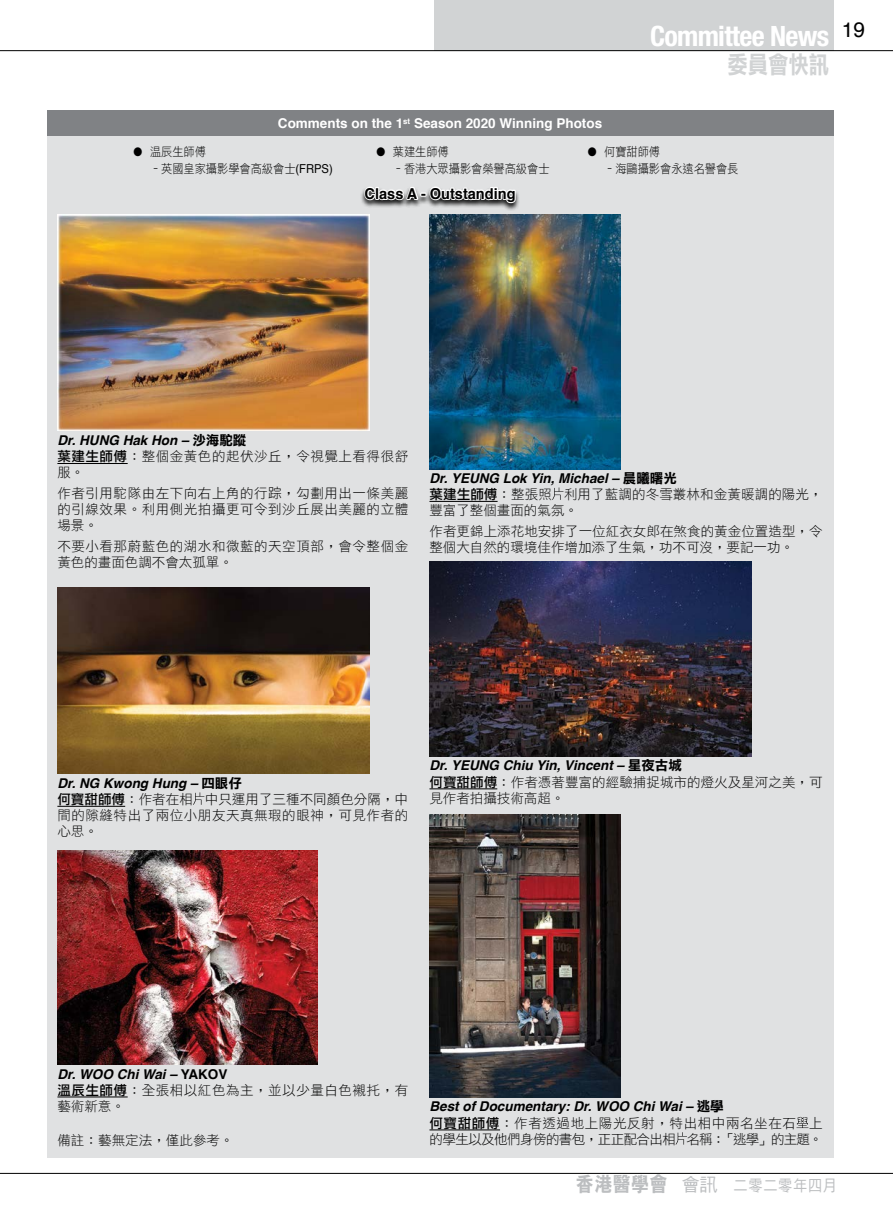
<style>
.page{position:relative;width:893px;height:1212px;background:#fff}
.page>*{position:absolute;margin:0;border:0;box-sizing:border-box;transform-origin:0 0}
.t1{font:700 condensed 28.05px "Helvetica Neue";letter-spacing:-.025em;color:#fff}
.t2{font:24px "DF Li Hei Bd HK BF";color:#d1d3d4;scale:.85 1}
.t3{font:21px "Helvetica";color:#000}
.t4{font:15.75px "DF Hei Md HK BF";letter-spacing:.05em;color:#bcbec0;scale:.9 1}
.t5{font:700 15px "Helvetica";color:#000}
.t6{font:13.5px/16.2px "DF Li Hei Lt HK BF";letter-spacing:.01em;color:#000}
.t7{font:italic 700 13.5px "Helvetica";color:#000}
.t8{font:13.5px/16.2px "DF Li Hei Lt HK BF";letter-spacing:.04em;color:#000}
.t9{font:13.5px/16.2px "DF Li Hei Lt HK BF";letter-spacing:-.04em;color:#000}
.t10{font:700 13.5px "Helvetica";color:#fff}
.t11{font:12.3px/17.1px "DF Li Hei Lt HK BF";color:#000;scale:.91 1}
.s1{font-family:"Helvetica"}
.s2{font-family:"DF Li Hei Bd HK BF";font-weight:400;font-style:normal}
.s3{font-family:"DF Li Hei Md HK BF"}
.s4{font-family:"Koz Go Pro";font-weight:300}
.s5{font-style:normal}
.s6{font-family:"DF Hei XB HK BF";font-size:19.5px}
.s7{font-size:18px}
.s8{font-size:15px}
</style>
<div class="page">
<div style="left:47px;top:125px;width:786px;height:1033px;background:#e0e1e2"></div>
<div style="left:47px;top:111px;width:786px;height:25px;background:#808285"></div>
<img style="left:57px;top:214px;width:312px;height:216px">
<img style="left:57px;top:588px;width:312px;height:186px">
<img style="left:429px;top:562px;width:322px;height:195px">
<img style="left:429px;top:814px;width:192px;height:283px">
<img style="left:57px;top:850px;width:260px;height:214px">
<div style="left:360px;top:186px;width:161px;height:26px;background:#000;opacity:.89"></div>
<svg style="left:363px;top:186px;width:155px;height:19px"></svg>
<hr style="left:57px;top:463px;width:71px;height:1px;background:#000">
<hr style="left:57px;top:806px;width:68px;height:1px;background:#000">
<svg style="left:193px;top:792px;width:11px;height:13px"></svg>
<img style="left:429px;top:214px;width:192px;height:255px">
<hr style="left:429px;top:501px;width:69px;height:1px;background:#000">
<svg style="left:552px;top:487px;width:11px;height:13px"></svg>
<hr style="left:429px;top:788px;width:68px;height:1px;background:#000">
<hr style="left:429px;top:1129px;width:71px;height:1px;background:#000">
<svg style="left:796px;top:1117px;width:12px;height:11px"></svg>
<svg style="left:676px;top:1132px;width:11px;height:13px"></svg>
<hr style="left:57px;top:1097px;width:71px;height:1px;background:#000">
<hr style="left:0;top:1173px;width:893px;height:1px;background:#000">
<div style="left:434px;top:0;width:399px;height:51px;background:#d1d3d4"></div>
<hr style="left:0;top:50px;width:893px;height:1px;background:#000">
<h1 class="t1" style="left:650px;top:19px;width:181px">Committee News</h1>
<h2 class="t2" style="left:727px;top:52px;width:121px">委員會快訊</h2>
<h3 class="t3" style="left:842px;top:13px;width:25px">19</h3>
<p class="t10" style="left:278px;top:113px;width:326px">Comments on the 1<sup>st</sup> Season 2020 Winning Photos</p>
<p class="t11" style="left:150px;top:144px;width:202px;text-indent:-16px">● 溫辰生師傅<br>–英國皇家攝影學會高級會士<span class="s1">(FRPS)</span></p>
<p class="t11" style="left:393px;top:144px;width:174px;text-indent:-16px">● 葉建生師傅<br>–香港大眾攝影會榮譽高級會士</p>
<p class="t11" style="left:604px;top:144px;width:149px;text-indent:-16px">● 何寶甜師傅<br>–海鷗攝影會永遠名譽會長</p>
<p class="t5" style="left:365px;top:181px;width:152px">Class A - Outstanding</p>
<p class="t7" style="left:57px;top:429px;width:191px">Dr. HUNG Hak Hon – <span class="s2">沙海駝蹤</span></p>
<p class="t8" style="left:57px;top:449px;width:352px"><span class="s3">葉建生師傅</span>：整個金黃色的起伏沙丘，令視覺上看得很舒服。</p>
<p class="t6" style="left:57px;top:486px;width:352px;text-align:justify">作者引用駝隊由左下向右上角的行<span class="s4">踪</span>，勾劃用出一條美麗的引線效果。利用側光拍攝更可令到沙丘展出美麗的立體場景。</p>
<p class="t8" style="left:57px;top:539px;width:352px">不要小看那蔚藍色的湖水和微藍的天空頂部，會令整個金黃色的畫面色調不會太孤單。</p>
<p class="t7" style="left:429px;top:467px;width:249px">Dr. YEUNG Lok Yin, Michael – <span class="s2">晨曦曙光</span></p>
<p class="t6" style="left:429px;top:487px;width:395px"><span class="s3">葉建生師傅</span>：整張照 利用了藍調的冬雪叢林和金黃暖調的陽光，豐富了整個畫面的氣氛。</p>
<p class="t6" style="left:429px;top:524px;width:395px">作者更錦上添花地安排了一位紅衣女郎在煞食的黃金位置造型，令整個大自然的環境佳作增加添了生氣，功不可沒，要記一功。</p>
<p class="t7" style="left:57px;top:772px;width:186px">Dr. NG Kwong Hung – <span class="s2">四眼仔</span></p>
<p class="t6" style="left:57px;top:792px;width:352px;text-align:justify"><span class="s3">何寶甜師傅</span>：作者在相 中只運用了三種不同顏色分隔，中間的隙縫特出了兩位小朋友天真無瑕的眼神，可見作者的心思。</p>
<p class="t7" style="left:429px;top:754px;width:254px">Dr. YEUNG Chiu Yin, Vincent – <span class="s2">星夜古城</span></p>
<p class="t6" style="left:429px;top:774px;width:395px"><span class="s3">何寶甜師傅</span>：作者憑著豐富的經驗捕捉城市的燈火及星河之美，可見作者拍攝技術高超。</p>
<p class="t7" style="left:57px;top:1062px;width:172px">Dr. WOO Chi Wai – <span class="s5">YAKOV</span></p>
<p class="t8" style="left:57px;top:1082px;width:352px"><span class="s3">溫辰生師傅</span>：全張相以紅色為主，並以少量白色襯托，有藝術新意。</p>
<p class="t6" style="left:57px;top:1132px;width:178px">備註：藝無定法，僅此參考。</p>
<p class="t7" style="left:429px;top:1095px;width:296px">Best of Documentary: Dr. WOO Chi Wai – <span class="s2">逃學</span></p>
<p class="t9" style="left:429px;top:1115px;width:395px"><span class="s3">何寶甜師傅</span>：作者透過地上陽光反射，特出相中兩名坐在石 上的學生以及他們身傍的書包，正正配合出相 名稱：「逃學」的主題。</p>
<p class="t4" style="left:576px;top:1178px;width:291px"><span class="s6">香港醫學會</span> <span class="s7">會訊</span><span class="s8">　</span> 二零二零年四月</p>
</div>
